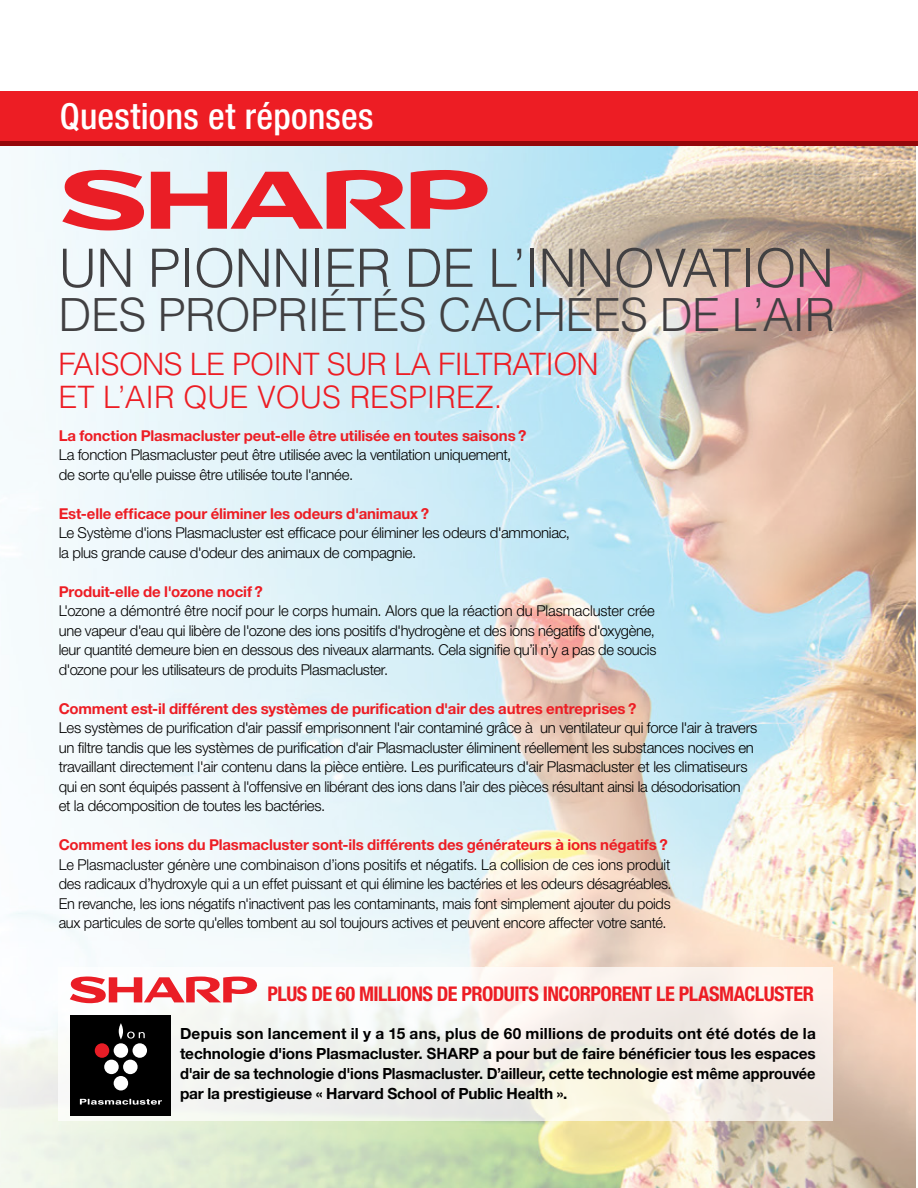
<style>
.page{position:relative;width:918px;height:1188px;background:#fff}
.page>*{position:absolute;margin:0;border:0;box-sizing:border-box;transform-origin:0 0}
.t1{font:300 52.95px "Helvetica LT Std";letter-spacing:-.01em;color:#414042}
.t2{font:300 45.75px "Helvetica LT Std";letter-spacing:-.015em;color:#414042}
.t3{font:500 condensed 36px "Helvetica Neue LT Std";letter-spacing:.005em;color:#fff}
.t4{font:300 30.9px/32.7px "Helvetica LT Std";letter-spacing:-.025em;color:#ed1d24}
.t5{font:700 condensed 20.25px "Helvetica Neue LT Std";letter-spacing:-.025em;color:#ed1d24}
.t6{font:700 15.45px/20.1px "Helvetica Neue LT Std";letter-spacing:-.01em;color:#000;text-align:justify}
.t7{font:300 15px/19.5px "Helvetica Neue LT Std";letter-spacing:-.02em;color:#000}
.t8{font:700 15px "Helvetica Neue LT Std";letter-spacing:-.01em;color:#ed1d24}
.s1{font-family:"Arial"}
</style>
<div class="page">
<img style="left:0;top:145px;width:916px;height:1043px">
<hr style="left:917px;top:92px;width:1px;height:53px;background:#ed1d24">
<div style="left:0;top:92px;width:917px;height:53px;background:#ed1d24"></div>
<hr style="left:0;top:141px;width:917px;height:4px;background:#94070a">
<svg style="left:62px;top:170px;width:82px;height:61px"></svg>
<svg style="left:151px;top:170px;width:340px;height:59px;background:#e1818a"></svg>
<svg style="left:59px;top:967px;width:774px;height:154px"></svg>
<svg style="left:70px;top:976px;width:188px;height:27px"></svg>
<div style="left:70px;top:1015px;width:101px;height:101px;background:#000"></div>
<svg style="left:119px;top:1023px;width:4px;height:16px"></svg>
<div style="left:95px;top:1043px;width:14px;height:15px;background:#e81d26;border-radius:50%"></div>
<div style="left:114px;top:1043px;width:14px;height:15px;background:#fff;border-radius:50%"></div>
<div style="left:114px;top:1076px;width:14px;height:14px;background:#fff;border-radius:50%"></div>
<div style="left:104px;top:1060px;width:15px;height:14px;background:#fff;border-radius:50%"></div>
<div style="left:123px;top:1060px;width:15px;height:14px;background:#fff;border-radius:50%"></div>
<div style="left:133px;top:1043px;width:14px;height:15px;background:#fff;border-radius:50%"></div>
<svg style="left:127px;top:1032px;width:18px;height:7px"></svg>
<svg style="left:80px;top:1099px;width:82px;height:6px"></svg>
<h3 class="t3" style="left:60px;top:95px;width:315px">Questions et réponses</h3>
<h1 class="t1" style="left:59px;top:235px;width:777px">UN PIONNIER DE L’INNOVATION</h1>
<h2 class="t2" style="left:59px;top:286px;width:778px">DES PROPRIÉTÉS CACHÉES DE L’AIR</h2>
<h3 class="t4" style="left:59px;top:348px;width:542px">FAISONS LE POINT SUR LA FILTRATION<br>ET L’AIR QUE VOUS RESPIREZ.</h3>
<p class="t8" style="left:59px;top:426px;width:469px">La fonction Plasmacluster peut-elle être utilisée en toutes saisons ?</p>
<p class="t7" style="left:59px;top:445px;width:454px">La fonction Plasmacluster peut être utilisée avec la ventilation uniquement, de sorte qu'elle puisse être utilisée toute l'année.</p>
<p class="t8" style="left:59px;top:504px;width:372px">Est-elle efficace pour éliminer les odeurs d'animaux ?</p>
<p class="t7" style="left:59px;top:523px;width:513px">Le Système d'ions Plasmacluster est efficace pour éliminer les odeurs d'ammoniac, la plus grande cause d'odeur des animaux de compagnie.</p>
<p class="t8" style="left:59px;top:582px;width:206px">Produit-elle de l'ozone nocif ?</p>
<p class="t7" style="left:59px;top:601px;width:599px;text-align:justify">L'ozone a démontré être nocif pour le corps humain. Alors que la réaction du Plasmacluster crée une vapeur d'eau qui libère de l'ozone des ions positifs d'hydrogène et des ions négatifs d'oxygène, leur quantité demeure bien en dessous des niveaux alarmants. Cela signifie qu’il n’y a pas de soucis d'ozone pour les utilisateurs de produits Plasmacluster.</p>
<p class="t8" style="left:59px;top:699px;width:579px">Comment est-il différent des systèmes de purification d'air des autres entreprises ?</p>
<p class="t7" style="left:59px;top:718px;width:700px">Les systèmes de purification d'air passif emprisonnent l'air contaminé grâce à un ventilateur qui force l'air à travers un filtre tandis que les systèmes de purification d'air Plasmacluster éliminent réellement les substances nocives en travaillant directement l'air contenu dans la pièce entière. Les purificateurs d'air Plasmacluster et les climatiseurs qui en sont équipés passent à l'offensive en libérant des ions dans l’air des pièces résultant ainsi la désodorisation<br>et la décomposition de toutes les bactéries.</p>
<p class="t8" style="left:59px;top:836px;width:611px">Comment les ions du Plasmacluster sont-ils différents des générateurs à ions négatifs ?</p>
<p class="t7" style="left:59px;top:854px;width:614px;text-align:justify">Le Plasmacluster génère une combinaison d’ions positifs et négatifs. La collision de ces ions produit des radicaux d’hydroxyle qui a un effet puissant et qui élimine les bactéries et les odeurs désagréables.<br>En revanche, les ions négatifs n'inactivent pas les contaminants, mais font simplement ajouter du poids aux particules de sorte qu'elles tombent au sol toujours actives et peuvent encore affecter votre santé.</p>
<h3 class="t5" style="left:268px;top:981px;width:548px">PLUS DE 60 MILLIONS DE PRODUITS INCORPORENT LE PLASMACLUSTER</h3>
<p class="t6" style="left:180px;top:1023px;width:637px">Depuis son lancement il y a 15 ans, plus de 60 millions de produits ont été dotés de la technologie d'ions Plasmacluster. <span class="s1">SHARP</span> a pour but de faire bénéficier tous les espaces d'air de sa technologie d'ions Plasmacluster. D’ailleur, cette technologie est même approuvée par la prestigieuse « Harvard School of Public Health ».</p>
</div>
